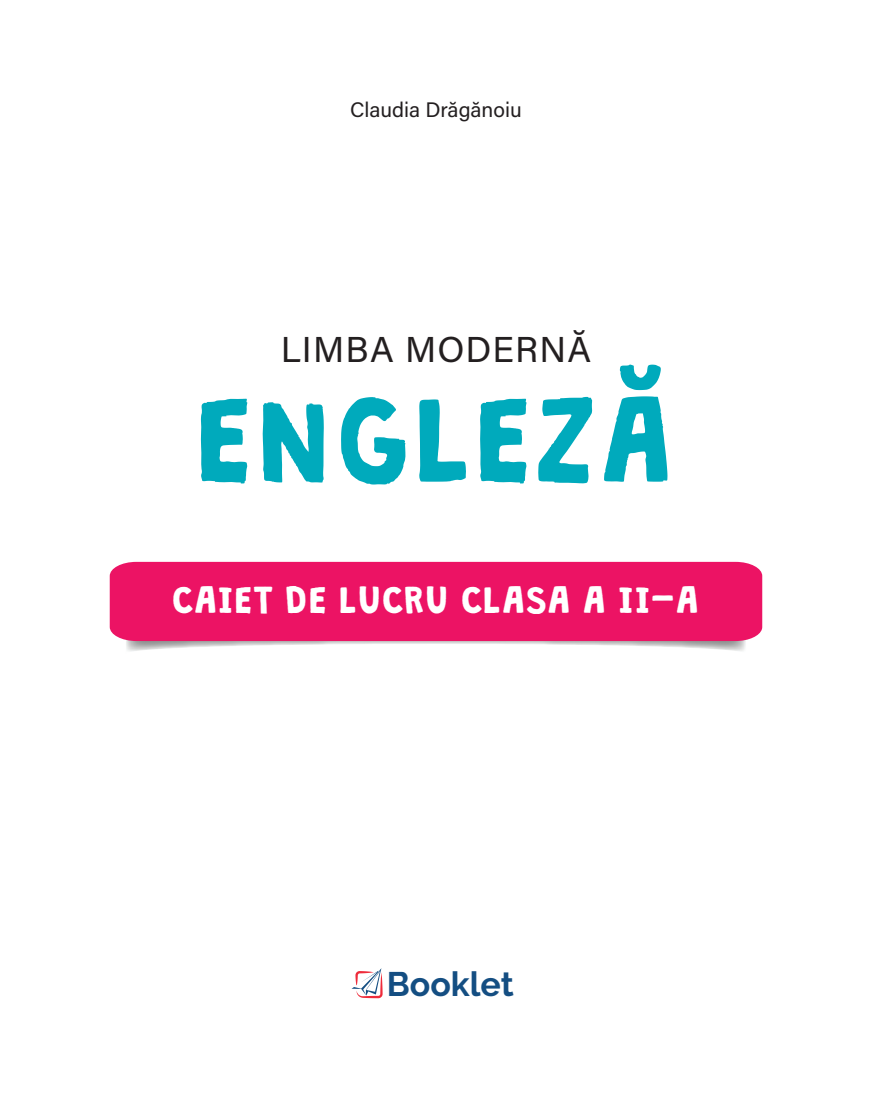
<style>
.page{position:relative;width:872px;height:1106px;background:#fff}
.page>*{position:absolute;margin:0;border:0;box-sizing:border-box;transform-origin:0 0}
.UNIT{font:105px "Granstander Clean";letter-spacing:.03em;color:#00aabc}
.UNIT-2{font:36px "Acumin Pro";letter-spacing:.03em;color:#231f20}
.t1{font:700 33.9px "Raleway";color:#144e82}
.UNIT-3{font:33px "Granstander Clean";letter-spacing:.03em;color:#fff}
.text{font:21px "Acumin Pro";color:#231f20}
</style>
<div class="page">
<svg style="left:351px;top:968px;width:31px;height:30px"></svg>
<img style="left:126px;top:641px;width:620px;height:10px">
<div style="left:110px;top:562px;width:652px;height:79px;background:#ec1364"></div>
<p class="text" style="left:350px;top:95px;width:173px">Claudia Drăgănoiu</p>
<p class="UNIT-2" style="left:281px;top:325px;width:312px">LIMBA MODERNĂ</p>
<p class="UNIT" style="left:198px;top:384px;width:478px">ENGLEZĂ</p>
<p class="UNIT-3" style="left:173px;top:582px;width:528px">CAIET DE LUCRU CLASA A II-A</p>
<p class="t1" style="left:387px;top:965px;width:129px">Booklet</p>
</div>
